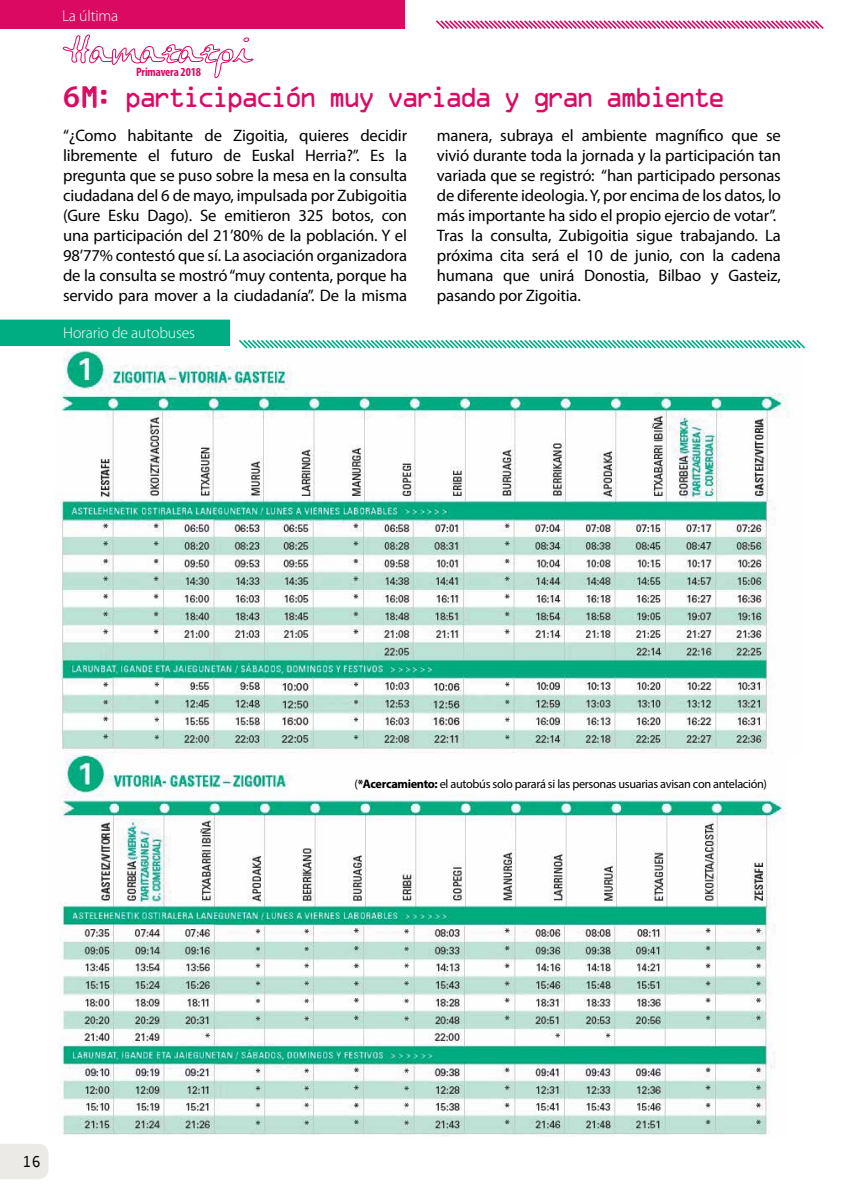
<style>
.page{position:relative;width:844px;height:1191px;background:#fff}
.page>*{position:absolute;margin:0;border:0;box-sizing:border-box;transform-origin:0 0}
.t1{font:26.25px "OCRA Std";letter-spacing:-.165em;color:#db0962}
.t2{font:16.62px/19.9px "Myriad Pro";letter-spacing:-.01em;color:#000;text-align:justify}
.t3{font:300 15.75px "Myriad Pro";letter-spacing:-.01em;color:#fff}
.t4{font:15.75px "Monotypecom";color:#000}
.t5{font:12.25px "Myriad Pro";letter-spacing:-.025em;color:#000}
.t6{font:700 condensed 12.25px "Myriad Pro";letter-spacing:-.01em;color:#db0962}
.s1{font-family:"Myriad Pro";font-weight:600;font-size:31.5px}
.s2{font-weight:700}
</style>
<div class="page">
<img style="left:59px;top:755px;width:726px;height:381px">
<svg style="left:436px;top:20px;width:388px;height:9px"></svg>
<div style="left:0;top:0;width:404px;height:29px;background:#db0962"></div>
<svg style="left:63px;top:35px;width:190px;height:43px"></svg>
<div style="left:0;top:1144px;width:48px;height:35px;background:#eceae7"></div>
<img style="left:56px;top:350px;width:732px;height:403px">
<svg style="left:0;top:319px;width:805px;height:31px"></svg>
<svg style="left:83px;top:87px;width:13px;height:21px"></svg>
<p class="t3" style="left:62px;top:6px;width:58px">La última</p>
<p class="t6" style="left:136px;top:64px;width:67px">Primavera 2018</p>
<h1 class="t1" style="left:63px;top:86px;width:664px"><span class="s1">6</span> M: participación muy variada y gran ambiente</h1>
<p class="t2" style="left:63px;top:126px;width:345px">“¿Como habitante de Zigoitia, quieres decidir libremente el futuro de Euskal Herria?”. Es la pregunta que se puso sobre la mesa en la consulta ciudadana del 6 de mayo, impulsada por Zubigoitia (Gure Esku Dago). Se emitieron 325 botos, con una participación del 21’80% de la población. Y el 98’77% contestó que sí. La asociación organizadora de la consulta se mostró “muy contenta, porque ha servido para mover a la ciudadanía”. De la misma</p>
<p class="t2" style="left:437px;top:126px;width:345px;text-align:left">manera, subraya el ambiente magnífico que se vivió durante toda la jornada y la participación tan variada que se registró: “han participado personas de diferente ideologia. Y, por encima de los datos, lo más importante ha sido el propio ejercio de votar”.<br>Tras la consulta, Zubigoitia sigue trabajando. La próxima cita será el 10 de junio, con la cadena humana que unirá Donostia, Bilbao y Gasteiz, pasando por Zigoitia.</p>
<p class="t3" style="left:63px;top:323px;width:133px">Horario de autobuses</p>
<p class="t4" style="left:22px;top:1152px;width:20px">16</p>
<p class="t5" style="left:354px;top:776px;width:414px">(<span class="s2">*Acercamiento:</span> el autobús solo parará si las personas usuarias avisan con antelación)</p>
</div>
